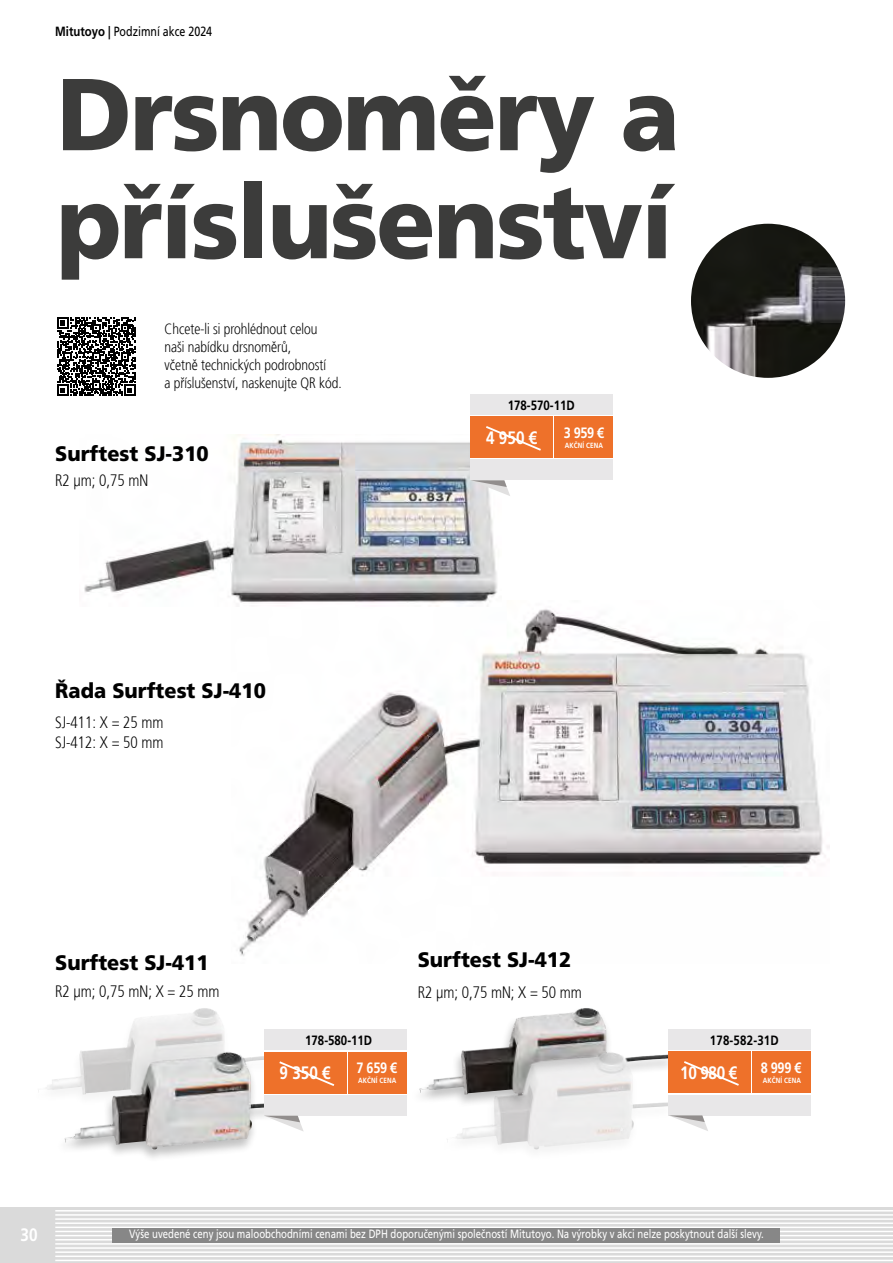
<style>
.page{position:relative;width:893px;height:1263px;background:#fff}
.page>*{position:absolute;margin:0;border:0;box-sizing:border-box;transform-origin:0 0}
.t1{font:900 102px/108px "Mitutoyo Frutiger";letter-spacing:-.02em;color:#3c3c3b}
.t2{font:900 21px "Mitutoyo Frutiger";color:#000}
.t3{font:700 18px "Mitutoyo Frutiger";color:#fff}
.t4{font:300 16.5px/19.8px "Mitutoyo Frutiger";color:#000}
.t5{font:300 15px/18px "Mitutoyo Frutiger";color:#000}
.t6{font:700 15px "Mitutoyo Frutiger";letter-spacing:-.02em;color:#fff}
.t7{font:700 13.5px "Mitutoyo Frutiger";color:#000}
.t8{font:13.35px "Mitutoyo Frutiger";color:#000}
.t9{font:12px "Mitutoyo Frutiger";color:#fff}
.t10{font:700 7.5px "Mitutoyo Frutiger";letter-spacing:.01em;color:#fff}
.s1{font-weight:700}
</style>
<div class="page">
<div style="left:0;top:1208px;width:55px;height:55px;background:#dadada"></div>
<div style="left:55px;top:1208px;width:838px;height:55px;background:#dadada"></div>
<hr style="left:55px;top:1210px;width:838px;height:1px;background:#fff">
<hr style="left:55px;top:1214px;width:838px;height:2px;background:#fff">
<hr style="left:55px;top:1218px;width:838px;height:2px;background:#fff">
<hr style="left:55px;top:1222px;width:838px;height:2px;background:#fff">
<hr style="left:55px;top:1226px;width:838px;height:2px;background:#fff">
<hr style="left:55px;top:1231px;width:838px;height:1px;background:#fff">
<hr style="left:55px;top:1235px;width:838px;height:1px;background:#fff">
<hr style="left:55px;top:1239px;width:838px;height:1px;background:#fff">
<hr style="left:55px;top:1243px;width:838px;height:1px;background:#fff">
<hr style="left:55px;top:1247px;width:838px;height:2px;background:#fff">
<hr style="left:55px;top:1251px;width:838px;height:2px;background:#fff">
<hr style="left:55px;top:1255px;width:838px;height:2px;background:#fff">
<hr style="left:55px;top:1260px;width:838px;height:1px;background:#fff">
<img style="left:239px;top:609px;width:590px;height:347px">
<img style="left:84px;top:434px;width:413px;height:169px">
<img style="left:419px;top:1010px;width:249px;height:139px">
<img style="left:691px;top:224px;width:154px;height:154px;border-radius:77px">
<div style="left:30px;top:1007px;width:264px;height:156px;background:#000;opacity:.25"></div>
<img style="left:37px;top:1010px;width:251px;height:139px">
<div style="left:471px;top:416px;width:142px;height:43px;background:#fff"></div>
<div style="left:471px;top:416px;width:82px;height:42px;background:#ee712a"></div>
<div style="left:554px;top:416px;width:59px;height:42px;background:#ee712a"></div>
<div style="left:471px;top:459px;width:142px;height:21px;background:#e8e7e8"></div>
<div style="left:471px;top:394px;width:142px;height:21px;background:#e8e7e8"></div>
<svg style="left:471px;top:480px;width:39px;height:16px"></svg>
<svg style="left:486px;top:426px;width:55px;height:25px"></svg>
<div style="left:264px;top:1052px;width:142px;height:43px;background:linear-gradient(to bottom,#ee712a,#ee712a)"></div>
<div style="left:264px;top:1052px;width:82px;height:41px;background:#ee712a"></div>
<div style="left:348px;top:1052px;width:58px;height:41px;background:#ee712a"></div>
<div style="left:264px;top:1095px;width:142px;height:21px;background:#e8e7e8"></div>
<div style="left:264px;top:1029px;width:142px;height:21px;background:#e8e7e8"></div>
<svg style="left:264px;top:1116px;width:39px;height:15px"></svg>
<svg style="left:279px;top:1061px;width:56px;height:25px"></svg>
<div style="left:668px;top:1051px;width:83px;height:42px;background:#ee712a"></div>
<div style="left:752px;top:1051px;width:59px;height:42px;background:#ee712a"></div>
<div style="left:668px;top:1094px;width:143px;height:21px;background:#e8e7e8"></div>
<div style="left:668px;top:1029px;width:143px;height:21px;background:#e8e7e8"></div>
<svg style="left:668px;top:1115px;width:40px;height:16px"></svg>
<svg style="left:684px;top:1061px;width:55px;height:25px"></svg>
<svg style="left:57px;top:317px;width:79px;height:79px"></svg>
<div style="left:113px;top:1228px;width:667px;height:14px;background:#878787"></div>
<p class="t8" style="left:55px;top:23px;width:158px"><span class="s1">Mitutoyo |</span> Podzimní akce 2024</p>
<h1 class="t1" style="left:57px;top:60px;width:625px">Drsnoměry a příslušenství</h1>
<p class="t5" style="left:164px;top:321px;width:179px">Chcete-li si prohlédnout celou<br>naši nabídku drsnoměrů,<br>včetně technických podrobností<br>a příslušenství, naskenujte QR kód.</p>
<h2 class="t2" style="left:55px;top:441px;width:155px">Surftest SJ-310</h2>
<h3 class="t4" style="left:55px;top:472px;width:95px">R2 µm; 0,75 mN</h3>
<h2 class="t2" style="left:55px;top:678px;width:212px">)ada Surftest SJ-410</h2>
<h3 class="t4" style="left:55px;top:714px;width:110px">SJ-411: X = 25 mm<br>SJ-412: X = 50 mm</h3>
<p class="t7" style="left:508px;top:397px;width:69px">178-570-11D</p>
<p class="t10" style="left:565px;top:441px;width:40px">AKČNÍ CENA</p>
<p class="t6" style="left:564px;top:424px;width:42px">3 959 €</p>
<h3 class="t3" style="left:486px;top:427px;width:53px">4 950 €</h3>
<h2 class="t2" style="left:55px;top:949px;width:155px">Surftest SJ-411</h2>
<h3 class="t4" style="left:55px;top:983px;width:166px">R2 µm; 0,75 mN; X = 25 mm</h3>
<p class="t7" style="left:305px;top:1032px;width:69px">178-580-11D</p>
<p class="t10" style="left:358px;top:1076px;width:40px">AKČNÍ CENA</p>
<p class="t6" style="left:357px;top:1059px;width:42px">7 659 €</p>
<h3 class="t3" style="left:280px;top:1062px;width:53px">9 350 €</h3>
<h2 class="t2" style="left:418px;top:947px;width:155px">Surftest SJ-412</h2>
<h3 class="t4" style="left:418px;top:983px;width:166px">R2 µm; 0,75 mN; X = 50 mm</h3>
<p class="t7" style="left:710px;top:1032px;width:71px">178-582-31D</p>
<p class="t10" style="left:763px;top:1076px;width:40px">AKČNÍ CENA</p>
<p class="t6" style="left:761px;top:1059px;width:42px">8 999 €</p>
<h3 class="t3" style="left:680px;top:1062px;width:59px">10 980 €</h3>
<h3 class="t3" style="left:21px;top:1224px;width:19px">30</h3>
<p class="t9" style="left:129px;top:1227px;width:636px">Výše uvedené ceny jsou maloobchodními cenami bez DPH doporučenými společností Mitutoyo. Na výrobky v akci nelze poskytnout další slevy.</p>
</div>
